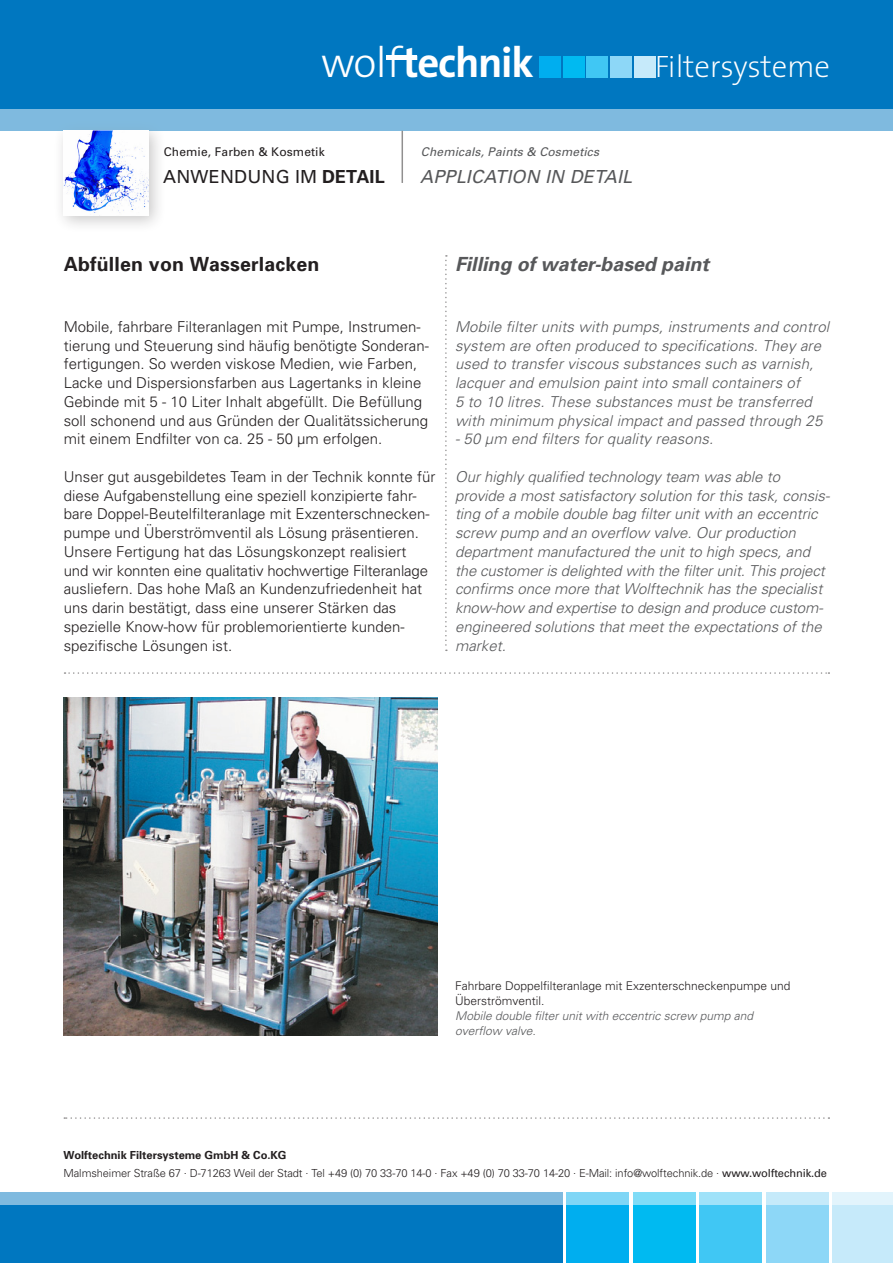
<style>
.page{position:relative;width:893px;height:1263px;background:#fff}
.page>*{position:absolute;margin:0;border:0;box-sizing:border-box;transform-origin:0 0}
.t1{font:700 42.75px "The Sans";letter-spacing:-.03em;color:#fff}
.t2{font:200 31.05px "The Sans";letter-spacing:-.01em;color:#fff}
.t3{font:italic 700 19.5px "Univers";color:#57585a}
.t4{font:700 19.5px "Univers";letter-spacing:.01em;color:#231f20}
.t5{font:italic 18px "Univers";letter-spacing:.01em;color:#57585a}
.t6{font:18px "Univers";letter-spacing:.01em;color:#231f20}
.t7{font:300 15px/18.8px "Univers";color:#231f20}
.t8{font:italic 300 15px/18.8px "Univers";color:#57585a}
.t9{font:300 12px "Univers";color:#231f20}
.t10{font:italic 300 12px "Univers";color:#57585a}
.t11{font:italic 12px "Univers";letter-spacing:.01em;color:#57585a}
.t12{font:12px "Univers";letter-spacing:.01em;color:#231f20}
.t13{font:300 11.1px "Univers";letter-spacing:-.01em;color:#231f20}
.t14{font:700 11.1px "Univers";color:#231f20}
.s1{font-weight:300}
.s2{font-weight:700}
.s3{font-family:"Frutiger"}
.s4{font-weight:400}
</style>
<div class="page">
<svg style="left:562px;top:1204px;width:267px;height:51px"></svg>
<div style="left:566px;top:1192px;width:63px;height:71px;background:#00aeef"></div>
<div style="left:633px;top:1192px;width:62px;height:71px;background:#00baf1"></div>
<div style="left:699px;top:1192px;width:63px;height:71px;background:#40c7f4"></div>
<div style="left:766px;top:1192px;width:62px;height:71px;background:#8dd7f7"></div>
<div style="left:832px;top:1192px;width:61px;height:71px;background:#c6eafa"></div>
<div style="left:0;top:1192px;width:562px;height:71px;background:#0077c0"></div>
<svg style="left:0;top:1192px;width:893px;height:12px;background:#8fc9e8"></svg>
<svg style="left:65px;top:672px;width:764px;height:2px"></svg>
<img style="left:64px;top:698px;width:374px;height:338px">
<div style="left:0;top:0;width:893px;height:130px;background:#0077c0"></div>
<div style="left:387px;top:55px;width:30px;height:5px;background:#fff"></div>
<div style="left:539px;top:56px;width:22px;height:22px;background:#00aeef"></div>
<div style="left:586px;top:56px;width:22px;height:22px;background:#40c7f4"></div>
<div style="left:563px;top:56px;width:21px;height:22px;background:#00baf1"></div>
<div style="left:610px;top:56px;width:22px;height:22px;background:#8dd7f7"></div>
<div style="left:634px;top:56px;width:21px;height:22px;background:#c6eafa"></div>
<div style="left:52px;top:119px;width:114px;height:114px;background:#231f20;opacity:.25"></div>
<img style="left:64px;top:131px;width:85px;height:85px">
<svg style="left:445px;top:255px;width:2px;height:396px"></svg>
<svg style="left:64px;top:1117px;width:765px;height:2px"></svg>
<hr style="left:402px;top:130px;width:1px;height:53px;background:#231f20">
<div style="left:0;top:109px;width:893px;height:22px;background:#7fbadf"></div>
<p class="t1" style="left:321px;top:27px;width:214px"><span class="s1">wolf</span>technik</p>
<p class="t2" style="left:655px;top:41px;width:177px">Filtersysteme</p>
<p class="t12" style="left:164px;top:144px;width:162px">Chemie, Farben &amp; Kosmetik</p>
<p class="t11" style="left:421px;top:144px;width:180px">Chemicals, Paints &amp; Cosmetics</p>
<p class="t6" style="left:163px;top:165px;width:223px">ANWENDUNG IM <span class="s2">DETAIL</span></p>
<p class="t5" style="left:420px;top:165px;width:213px">APPLICATION IN DETAIL</p>
<p class="t4" style="left:64px;top:252px;width:257px">Abfüllen von Wasserlacken</p>
<p class="t7" style="left:64px;top:317px;width:367px">Mobile, fahrbare Filteranlagen mit Pumpe, Instrumen&shy;tierung und Steuerung sind häufig benötigte Sonderan&shy;fertigungen. So werden viskose Medien, wie Farben, Lacke und Dispersionsfarben aus Lagertanks in kleine Gebinde mit 5 - 10 Liter Inhalt abgefüllt. Die Befüllung soll schonend und aus Gründen der Qualitätssicherung mit einem Endfilter von ca. 25 - 50 <span class="s3">µ</span>m erfolgen.</p>
<p class="t7" style="left:64px;top:467px;width:373px">Unser gut ausgebildetes Team in der Technik konnte für diese Aufgabenstellung eine speziell konzipierte fahr&shy;bare Doppel-Beutelfilteranlage mit Exzenterschnecken&shy;pumpe und Überströmventil als Lösung präsentieren.<br>Unsere Fertigung hat das Lösungskonzept realisiert<br>und wir konnten eine qualitativ hochwertige Filteranlage ausliefern. Das hohe Maß an Kundenzufriedenheit hat uns darin bestätigt, dass eine unserer Stärken das spezielle Know-how für problemorientierte kunden&shy;spezifische Lösungen ist.</p>
<p class="t3" style="left:455px;top:252px;width:255px">Filling of water-based paint</p>
<p class="t8" style="left:455px;top:317px;width:376px">Mobile filter units with pumps, instruments and control system are often produced to specifications. They are used to transfer viscous substances such as varnish, lacquer and emulsion paint into small containers of<br>5 to 10 litres. These substances must be transferred with minimum physical impact and passed through 25</p>
<p class="t8" style="left:455px;top:429px;width:260px">- 50 µm end filters for quality reasons.</p>
<p class="t8" style="left:455px;top:467px;width:376px">Our highly qualified technology team was able to provide a most satisfactory solution for this task, consis&shy;ting of a mobile double bag filter unit with an eccentric screw pump and an overflow valve. Our production department manufactured the unit to high specs, and the customer is delighted with the filter unit. This project confirms once more that Wolftechnik has the specialist know-how and expertise to design and produce custom&shy;engineered solutions that meet the expectations of the market.</p>
<p class="t9" style="left:455px;top:978px;width:337px">Fahrbare Doppelfilteranlage mit Exzenterschneckenpumpe und</p>
<p class="t9" style="left:455px;top:993px;width:91px">Überströmventil.</p>
<p class="t10" style="left:455px;top:1008px;width:300px">Mobile double filter unit with eccentric screw pump and</p>
<p class="t10" style="left:455px;top:1023px;width:82px">overflow valve.</p>
<p class="t14" style="left:64px;top:1147px;width:225px">Wolftechnik Filtersysteme GmbH &amp; Co.KG</p>
<p class="t13" style="left:64px;top:1166px;width:765px">Malmsheimer Straße 67 . D-71263 Weil der Stadt . Tel +49 (0) 70 33-70 14-0 . Fax +49 (0) 70 33-70 14-20 . E-Mail: info@wolftechnik.de . <span class="s4">www.wolftechnik.de</span></p>
</div>
